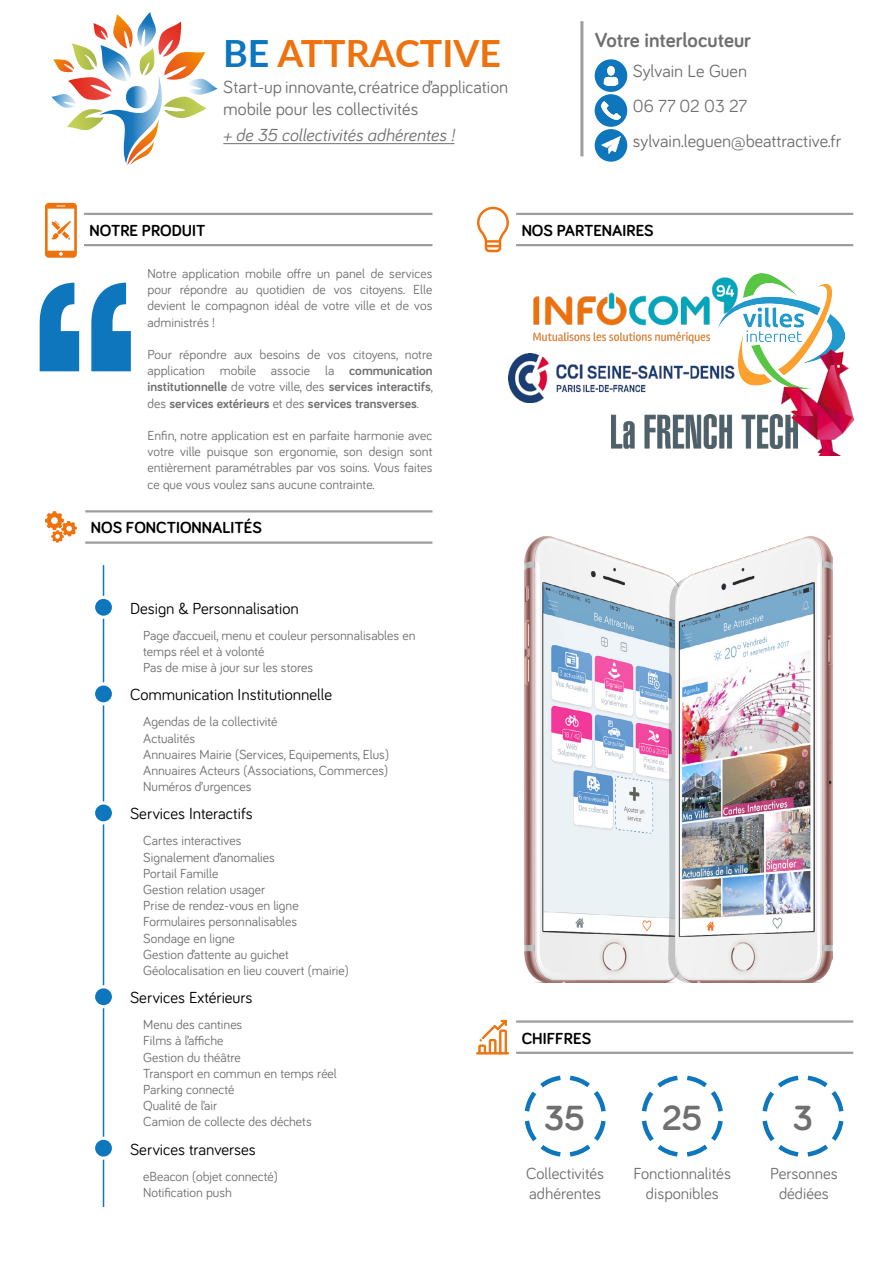
<style>
.page{position:relative;width:893px;height:1263px;background:#fff}
.page>*{position:absolute;margin:0;border:0;box-sizing:border-box;transform-origin:0 0}
.t1{font:700 37.5px "Lato";color:#ee720e}
.t2{font:700 36px "Bariol";color:#706f6f}
.t3{font:700 21px "Bariol";color:#706f6f}
.t4{font:18px/21.6px "Bariol";color:#706f6f}
.t5{font:italic 18px "Bariol";color:#706f6f}
.t6{font:16.5px "Bariol";color:#000}
.t7{font:16.5px/19.8px "Bariol";color:#706f6f;text-align:center}
.t8{font:700 16.5px "Bariol";color:#000}
.t9{font:13.5px/16.2px "Bariol";color:#706f6f}
.s1{color:#0d76bd}
.s2{font-weight:700}
</style>
<div class="page">
<svg style="left:52px;top:12px;width:165px;height:153px"></svg>
<hr style="left:223px;top:143px;width:231px;height:1px;background:#706f6f">
<hr style="left:580px;top:21px;width:3px;height:135px;background:#9d9d9c">
<div style="left:595px;top:59px;width:32px;height:33px;background:#0d76bd;border-radius:50%"></div>
<div style="left:595px;top:129px;width:32px;height:33px;background:#0d76bd;border-radius:50%"></div>
<div style="left:595px;top:94px;width:32px;height:33px;background:#0d76bd;border-radius:50%"></div>
<img style="left:601px;top:101px;width:19px;height:19px">
<img style="left:603px;top:66px;width:16px;height:19px">
<img style="left:601px;top:136px;width:19px;height:19px">
<hr style="left:84px;top:213px;width:348px;height:2px;background:#9d9d9c">
<hr style="left:84px;top:244px;width:348px;height:2px;background:#9d9d9c">
<svg style="left:45px;top:203px;width:32px;height:55px"></svg>
<svg style="left:40px;top:283px;width:91px;height:88px"></svg>
<hr style="left:85px;top:510px;width:347px;height:2px;background:#9d9d9c">
<hr style="left:85px;top:541px;width:347px;height:3px;background:#9d9d9c">
<svg style="left:45px;top:511px;width:32px;height:32px"></svg>
<hr style="left:103px;top:619px;width:1px;height:63px;background:#0d76bd">
<div style="left:95px;top:599px;width:17px;height:17px;background:#0d76bd;border-radius:50%"></div>
<hr style="left:103px;top:565px;width:1px;height:31px;background:#0d76bd">
<div style="left:95px;top:685px;width:17px;height:17px;background:#0d76bd;border-radius:50%"></div>
<div style="left:95px;top:804px;width:17px;height:17px;background:#0d76bd;border-radius:50%"></div>
<div style="left:95px;top:988px;width:17px;height:17px;background:#0d76bd;border-radius:50%"></div>
<div style="left:95px;top:1140px;width:17px;height:16px;background:#0d76bd;border-radius:50%"></div>
<hr style="left:103px;top:705px;width:1px;height:96px;background:#0d76bd">
<hr style="left:103px;top:824px;width:1px;height:161px;background:#0d76bd">
<hr style="left:103px;top:1008px;width:1px;height:129px;background:#0d76bd">
<hr style="left:103px;top:1160px;width:1px;height:47px;background:#0d76bd">
<hr style="left:516px;top:213px;width:337px;height:2px;background:#9d9d9c">
<hr style="left:516px;top:244px;width:337px;height:2px;background:#9d9d9c">
<svg style="left:477px;top:207px;width:32px;height:45px"></svg>
<hr style="left:516px;top:1020px;width:337px;height:3px;background:#9d9d9c">
<svg style="left:476px;top:1019px;width:33px;height:36px"></svg>
<hr style="left:516px;top:1052px;width:337px;height:2px;background:#9d9d9c">
<img style="left:525px;top:537px;width:142px;height:445px">
<svg style="left:667px;top:574px;width:112px;height:409px;background:#c5c6cc"></svg>
<img style="left:676px;top:537px;width:157px;height:445px">
<img style="left:611px;top:414px;width:170px;height:35px">
<img style="left:509px;top:354px;width:209px;height:49px">
<img style="left:718px;top:273px;width:127px;height:113px">
<svg style="left:524px;top:1075px;width:82px;height:82px"></svg>
<svg style="left:641px;top:1075px;width:82px;height:82px"></svg>
<svg style="left:762px;top:1075px;width:82px;height:82px"></svg>
<img style="left:529px;top:273px;width:213px;height:81px">
<img style="left:781px;top:349px;width:72px;height:106px">
<h1 class="t1" style="left:223px;top:25px;width:279px"><span class="s1">BE</span> ATTRACTIVE</h1>
<h3 class="t4" style="left:223px;top:75px;width:286px">Start-up innovante, créatrice d’application mobile pour les collectivités</h3>
<h3 class="t5" style="left:223px;top:123px;width:233px">+ de 35 collectivités adhérentes !</h3>
<h3 class="t3" style="left:595px;top:26px;width:158px">Votre interlocuteur</h3>
<h3 class="t4" style="left:633px;top:59px;width:116px">Sylvain Le Guen</h3>
<h3 class="t4" style="left:633px;top:88px;width:210px;line-height:34.8px">06 77 02 03 27 sylvain.leguen@beattractive.fr</h3>
<p class="t8" style="left:90px;top:219px;width:117px">NOTRE PRODUIT</p>
<p class="t9" style="left:148px;top:265px;width:286px;text-align:justify">Notre application mobile offre un panel de services pour répondre au quotidien de vos citoyens. Elle devient le compagnon idéal de votre ville et de vos administrés !</p>
<p class="t9" style="left:148px;top:346px;width:287px;text-align:justify">Pour répondre aux besoins de vos citoyens, notre application mobile associe la <span class="s2">communication institutionnelle</span> de votre ville, des <span class="s2">services interactifs</span>, des <span class="s2">services extérieurs</span> et des <span class="s2">services transverses</span>.</p>
<p class="t9" style="left:148px;top:427px;width:286px;text-align:justify">Enfin, notre application est en parfaite harmonie avec votre ville puisque son ergonomie, son design sont entièrement paramétrables par vos soins. Vous faites ce que vous voulez sans aucune contrainte.</p>
<p class="t8" style="left:91px;top:517px;width:173px">NOS FONCTIONNALITÉS</p>
<p class="t6" style="left:130px;top:597px;width:170px">Design &amp; Personnalisation</p>
<p class="t9" style="left:143px;top:626px;width:274px">Page d’accueil, menu et couleur personnalisables en temps réel et à volonté<br>Pas de mise à jour sur les stores</p>
<p class="t6" style="left:130px;top:684px;width:203px">Communication Institutionnelle</p>
<p class="t9" style="left:143px;top:713px;width:247px">Agendas de la collectivité<br>Actualités<br>Annuaires Mairie (Services, Equipements, Elus)<br>Annuaires Acteurs (Associations, Commerces)<br>Numéros d’urgences</p>
<p class="t6" style="left:130px;top:803px;width:124px">Services Interactifs</p>
<p class="t9" style="left:143px;top:832px;width:207px">Cartes interactives<br>Signalement d’anomalies<br>Portail Famille<br>Gestion relation usager<br>Prise de rendez-vous en ligne<br>Formulaires personnalisables<br>Sondage en ligne<br>Gestion d’attente au guichet<br>Géolocalisation en lieu couvert (mairie)</p>
<p class="t6" style="left:130px;top:986px;width:124px">Services Extérieurs</p>
<p class="t9" style="left:143px;top:1016px;width:195px">Menu des cantines<br>Films à l’affiche<br>Gestion du théâtre<br>Transport en commun en temps réel<br>Parking connecté<br>Qualité de l’air<br>Camion de collecte des déchets</p>
<p class="t6" style="left:130px;top:1138px;width:127px">Services tranverses</p>
<p class="t9" style="left:143px;top:1167px;width:136px">eBeacon (objet connecté)<br>Notification push</p>
<p class="t8" style="left:522px;top:219px;width:134px">NOS PARTENAIRES</p>
<p class="t8" style="left:522px;top:1027px;width:71px">CHIFFRES</p>
<h2 class="t2" style="left:544px;top:1093px;width:43px">35</h2>
<h2 class="t2" style="left:662px;top:1093px;width:42px">25</h2>
<h2 class="t2" style="left:793px;top:1093px;width:22px">3</h2>
<p class="t7" style="left:526px;top:1162px;width:80px;text-align:left">Collectivités adhérentes</p>
<p class="t7" style="left:634px;top:1162px;width:99px">Fonctionnalités disponibles</p>
<p class="t7" style="left:770px;top:1162px;width:69px">Personnes dédiées</p>
</div>
